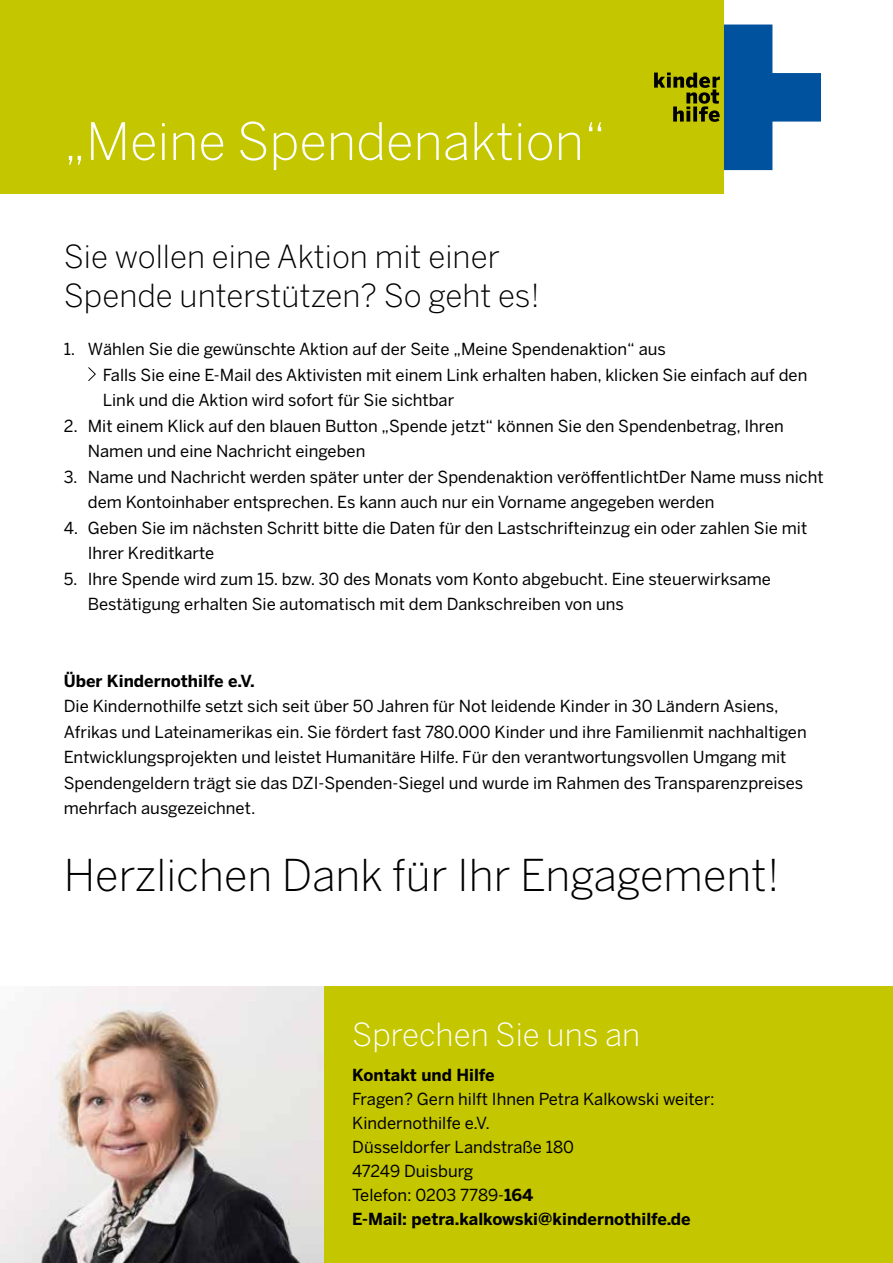
<style>
.page{position:relative;width:893px;height:1263px;background:#fff}
.page>*{position:absolute;margin:0;border:0;box-sizing:border-box;transform-origin:0 0}
.t1{font:300 51px "Benton Sans";color:#fff}
.t2{font:300 43.5px "Benton Sans";color:#000}
.t3{font:300 31.5px/39px "Benton Sans";color:#000}
.t4{font:300 31.5px "Benton Sans";color:#fff}
.t5{font:16.5px/25.5px "Benton Sans";color:#000}
.t6{font:700 16.5px "Benton Sans";color:#000}
.s1{font-weight:700}
</style>
<div class="page">
<div style="left:220px;top:986px;width:673px;height:277px;background:#c4c700"></div>
<img style="left:0;top:986px;width:323px;height:277px">
<svg style="left:88px;top:367px;width:8px;height:14px"></svg>
<div style="left:0;top:0;width:724px;height:193px;background:#c4c700"></div>
<svg style="left:654px;top:25px;width:167px;height:145px"></svg>
<h1 class="t1" style="left:64px;top:111px;width:544px">„Meine Spendenaktion“</h1>
<h3 class="t3" style="left:64px;top:236px;width:478px">Sie wollen eine Aktion mit einer<br>Spende unterstützen? So geht es!</h3>
<p class="t5" style="left:103px;top:336px;width:706px;text-indent:-39px">1. Wählen Sie die gewünschte Aktion auf der Seite „Meine Spendenaktion“ aus<br>Falls Sie eine E-Mail des Aktivisten mit einem Link erhalten haben, klicken Sie einfach auf den<br>Link und die Aktion wird sofort für Sie sichtbar</p>
<p class="t5" style="left:88px;top:413px;width:698px;text-indent:-24px">2. Mit einem Klick auf den blauen Button „Spende jetzt“ können Sie den Spendenbetrag, Ihren<br>Namen und eine Nachricht eingeben</p>
<p class="t5" style="left:88px;top:464px;width:737px;text-indent:-24px">3. Name und Nachricht werden später unter der Spendenaktion veröffentlichtDer Name muss nicht dem Kontoinhaber entsprechen. Es kann auch nur ein Vorname angegeben werden</p>
<p class="t5" style="left:88px;top:515px;width:721px;text-indent:-24px">4. Geben Sie im nächsten Schritt bitte die Daten für den Lastschrifteinzug ein oder zahlen Sie mit<br>Ihrer Kreditkarte</p>
<p class="t5" style="left:88px;top:566px;width:685px;text-indent:-24px">5. Ihre Spende wird zum 15. bzw. 30 des Monats vom Konto abgebucht. Eine steuerwirksame<br>Bestätigung erhalten Sie automatisch mit dem Dankschreiben von uns</p>
<p class="t6" style="left:64px;top:671px;width:193px">Über Kindernothilfe e.V.</p>
<p class="t5" style="left:64px;top:693px;width:744px">Die Kindernothilfe setzt sich seit über 50 Jahren für Not leidende Kinder in 30 Ländern Asiens, Afrikas und Lateinamerikas ein. Sie fördert fast 780.000 Kinder und ihre Familienmit nachhaltigen Entwicklungsprojekten und leistet Humanitäre Hilfe. Für den verantwortungsvollen Umgang mit Spendengeldern trägt sie das DZI-Spenden-Siegel und wurde im Rahmen des Transparenzpreises mehrfach ausgezeichnet.</p>
<h2 class="t2" style="left:64px;top:849px;width:718px">Herzlichen Dank für Ihr Engagement!</h2>
<h3 class="t4" style="left:352px;top:1016px;width:290px">Sprechen Sie uns an</h3>
<p class="t6" style="left:352px;top:1065px;width:144px">Kontakt und Hilfe</p>
<p class="t5" style="left:352px;top:1087px;width:364px;line-height:24px">Fragen? Gern hilft Ihnen Petra Kalkowski weiter:<br>Kindernothilfe e.V.<br>Düsseldorfer Landstraße 180<br>47249 Duisburg<br>Telefon: 0203 7789-<span class="s1">164<br>E-Mail: petra.kalkowski@kindernothilfe.de</span></p>
</div>
